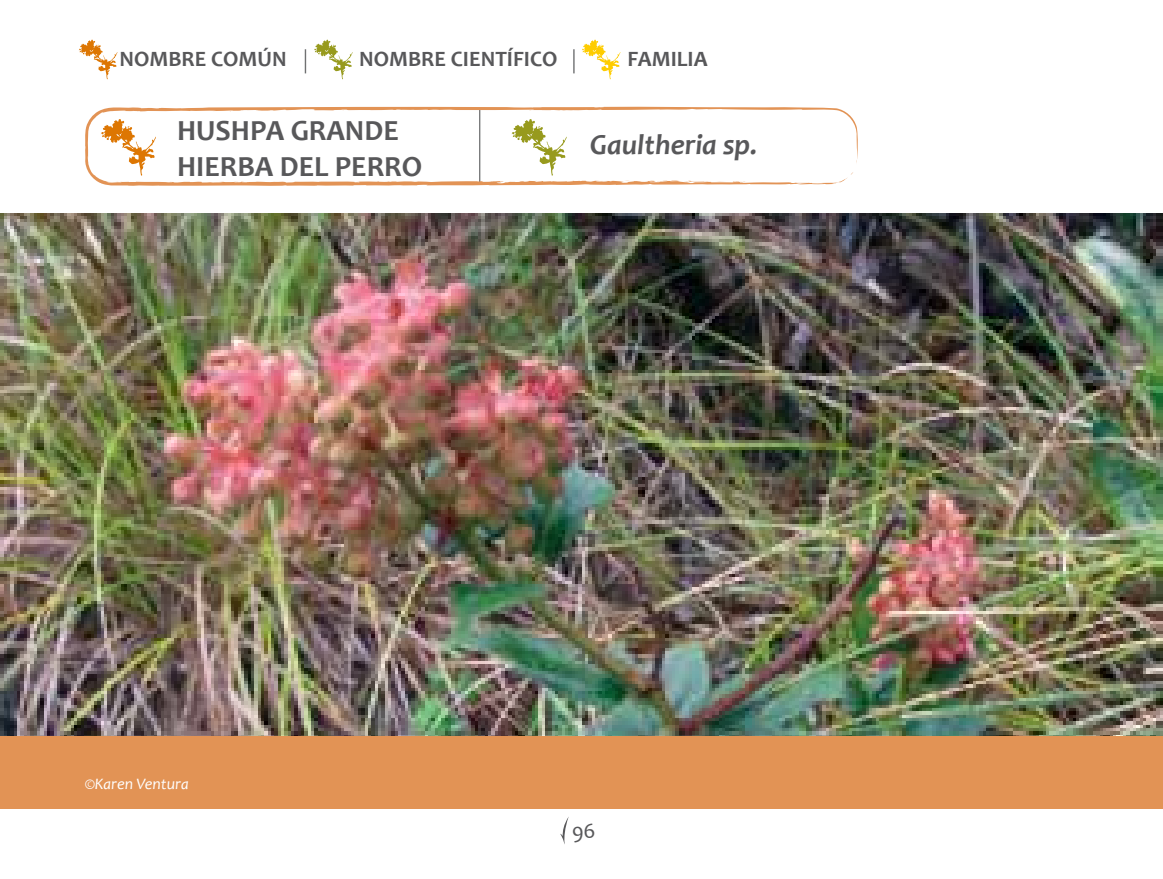
<style>
.page{position:relative;width:1163px;height:879px;background:#fff}
.page>*{position:absolute;margin:0;border:0;box-sizing:border-box;transform-origin:0 0}
.t1{font:700 29.4px/35.2px "Candara";color:#58585a}
.t2{font:italic 700 29px "Candara";color:#58585a}
.t3{font:700 22px "Candara";color:#58585a}
.t4{font:22px "Candara";color:#58585a}
.t5{font:italic 16px "Candara";color:#fff}
</style>
<div class="page">
<div style="left:0;top:214px;width:1162px;height:595px;background:#e29355"></div>
<svg style="left:573px;top:49px;width:1px;height:24px"></svg>
<svg style="left:305px;top:49px;width:1px;height:24px"></svg>
<svg style="left:560px;top:818px;width:8px;height:26px"></svg>
<svg style="left:85px;top:106px;width:773px;height:80px"></svg>
<svg style="left:849px;top:157px;width:9px;height:25px"></svg>
<svg style="left:715px;top:180px;width:12px;height:2px"></svg>
<img style="left:0;top:214px;width:1161px;height:521px">
<svg style="left:100px;top:119px;width:56px;height:57px"></svg>
<svg style="left:79px;top:40px;width:38px;height:39px"></svg>
<svg style="left:314px;top:40px;width:38px;height:39px"></svg>
<svg style="left:582px;top:40px;width:38px;height:39px"></svg>
<svg style="left:511px;top:119px;width:55px;height:57px"></svg>
<p class="t3" style="left:119px;top:45px;width:169px">NOMBRE COMÚN</p>
<p class="t3" style="left:359px;top:45px;width:200px">NOMBRE CIENTÍFICO</p>
<p class="t3" style="left:627px;top:45px;width:82px">FAMILIA</p>
<p class="t1" style="left:177px;top:113px;width:247px">HUSHPA GRANDE<br>HIERBA DEL PERRO</p>
<p class="t2" style="left:590px;top:127px;width:169px">Gaultheria sp.</p>
<p class="t5" style="left:85px;top:773px;width:105px">©Karen Ventura</p>
<p class="t4" style="left:572px;top:817px;width:25px">96</p>
</div>
